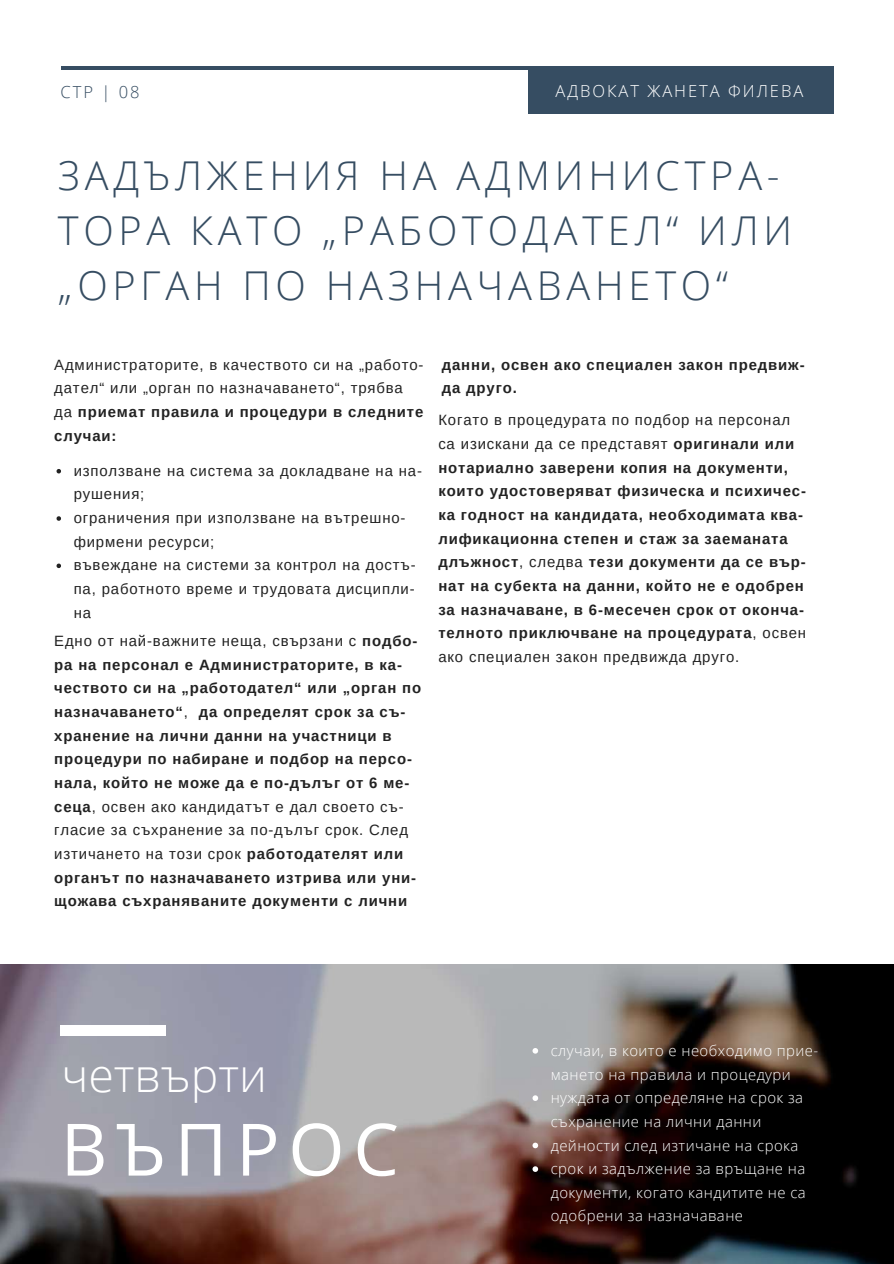
<style>
.page{position:relative;width:894px;height:1264px;background:#fff}
.page>*{position:absolute;margin:0;border:0;box-sizing:border-box;transform-origin:0 0}
.t1{font:72.3px "Open Sans";letter-spacing:.12em;color:#fff}
.t2{font:300 46.35px "Open Sans";color:#fff}
.t3{font:300 39.75px/55.2px "Open Sans";letter-spacing:.12em;color:#364d62}
.t4{font:300 16.5px "Open Sans";letter-spacing:.12em;color:#fff}
.t5{font:300 16.5px "Open Sans";color:#364d62}
.t6{font:700 14.85px/23.7px "Arimo";letter-spacing:.06em;color:#222}
.t7{font:14.85px/23.7px "Arimo";letter-spacing:.06em;color:#222}
.t8{font:300 14.85px/23.7px "Open Sans";letter-spacing:.03em;color:#fff}
.s1{font-weight:700}
.s2{font-weight:400}
</style>
<div class="page">
<hr style="left:61px;top:66px;width:771px;height:4px;background:#364d62">
<div style="left:528px;top:66px;width:305px;height:48px;background:#364d62"></div>
<img style="left:0;top:964px;width:893px;height:299px">
<div style="left:60px;top:1025px;width:105px;height:10px;background:#fff"></div>
<svg style="left:532px;top:1047px;width:6px;height:6px"></svg>
<svg style="left:532px;top:1095px;width:6px;height:5px"></svg>
<svg style="left:532px;top:1142px;width:6px;height:6px"></svg>
<svg style="left:532px;top:1166px;width:6px;height:5px"></svg>
<svg style="left:56px;top:469px;width:5px;height:4px"></svg>
<svg style="left:56px;top:516px;width:5px;height:5px"></svg>
<svg style="left:56px;top:563px;width:5px;height:5px"></svg>
<p class="t5" style="left:61px;top:80px;width:80px">СТР | 08</p>
<p class="t4" style="left:555px;top:79px;width:249px">АДВОКАТ ЖАНЕТА ФИЛЕВА</p>
<h3 class="t3" style="left:58px;top:147px;width:735px">ЗАДЪЛЖЕНИЯ НА АДМИНИСТРА-<br>ТОРА КАТО „РАБОТОДАТЕЛ“ ИЛИ „ОРГАН ПО НАЗНАЧАВАНЕТО“</h3>
<p class="t7" style="left:54px;top:352px;width:371px">Администраторите, в качеството си на „работо&shy;дател“ или „орган по назначаването“, трябва да <span class="s1">приемат правила и процедури в следните случаи:</span></p>
<p class="t6" style="left:441px;top:352px;width:364px">данни, освен ако специален закон предвиж&shy;да друго.</p>
<p class="t7" style="left:74px;top:458px;width:350px">използване на система за докладване на на&shy;рушения;<br>ограничения при използване на вътрешно&shy;фирмени ресурси;<br>въвеждане на системи за контрол на достъ&shy;па, работното време и трудовата дисципли&shy;на</p>
<p class="t6" style="left:54px;top:629px;width:368px"><span class="s2">Едно от най-важните неща, свързани с</span> подбо&shy;ра на персонал е Администраторите, в ка&shy;чеството си на „работодател“ или „орган по назначаването“<span class="s2">,</span> да определят срок за съ&shy;хранение на лични данни на участници в процедури по набиране и подбор на персо&shy;нала, който не може да е по-дълъг от 6 ме&shy;сеца<span class="s2">, освен ако кандидатът е дал своето съ&shy;гласие за съхранение за по-дълъг срок. След изтичането на този срок</span> работодателят или органът по назначаването изтрива или уни&shy;щожава съхраняваните документи с лични</p>
<p class="t6" style="left:438px;top:408px;width:369px"><span class="s2">Когато в процедурата по подбор на персонал са изискани да се представят</span> оригинали или нотариално заверени копия на документи, които удостоверяват физическа и психичес&shy;ка годност на кандидата, необходимата ква&shy;лификационна степен и стаж за заеманата длъжност<span class="s2">, следва</span> тези документи да се вър&shy;нат на субекта на данни, който не е одобрен за назначаване, в 6-месечен срок от оконча&shy;телното приключване на процедурата<span class="s2">, освен ако специален закон предвижда друго.</span></p>
<h2 class="t2" style="left:62px;top:1042px;width:207px">четвърти</h2>
<h1 class="t1" style="left:61px;top:1098px;width:339px">ВЪПРОС</h1>
<p class="t8" style="left:550px;top:1038px;width:269px">случаи, в които е необходимо прие&shy;мането на правила и процедури нуждата от определяне на срок за съхранение на лични данни дейности след изтичане на срока срок и задължение за връщане на документи, когато кандитите не са одобрени за назначаване</p>
</div>
